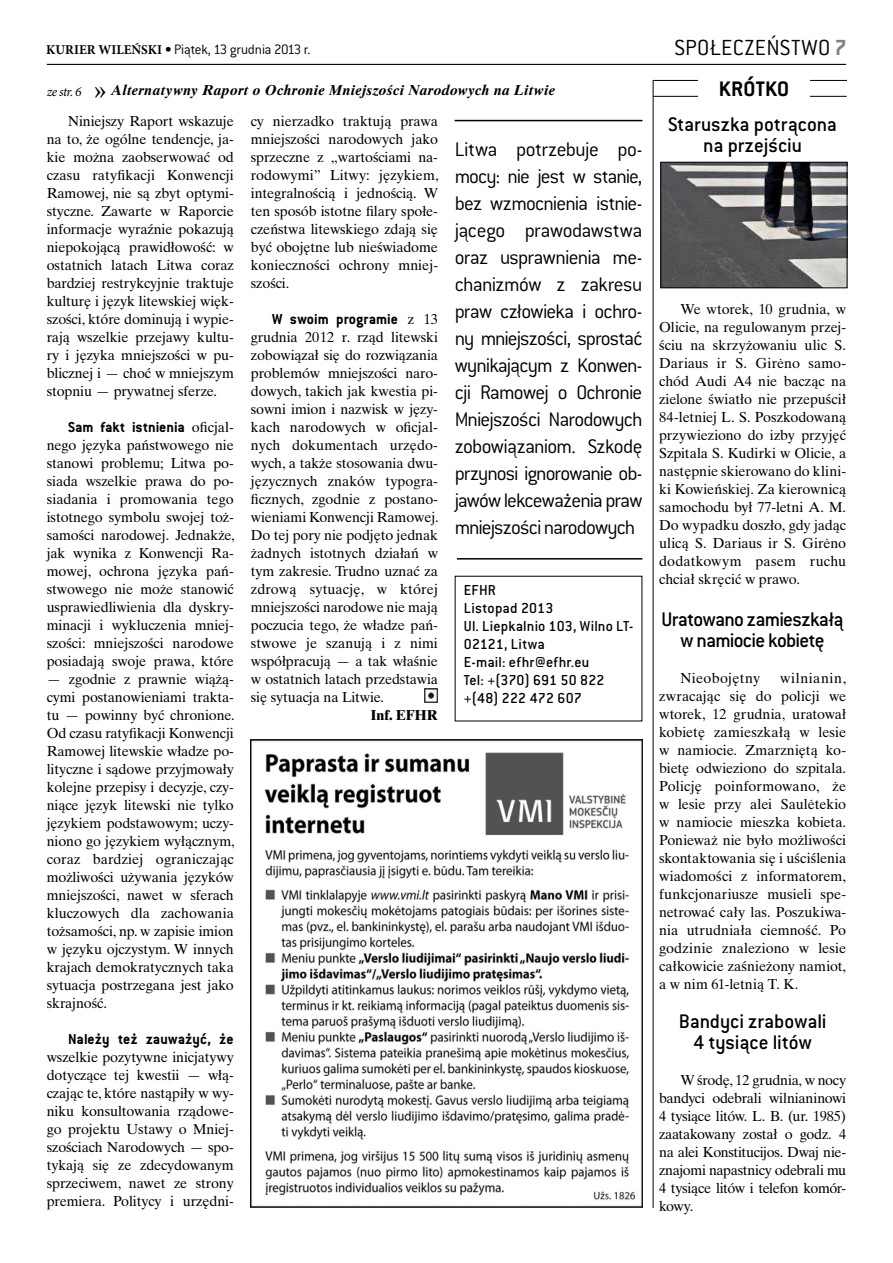
<style>
.page{position:relative;width:893px;height:1263px;background:#fff}
.page>*{position:absolute;margin:0;border:0;box-sizing:border-box;transform-origin:0 0}
.t1{font:300 24px "Conduit ITC";letter-spacing:.01em;color:#000}
.t2{font:700 23.1px "Conduit ITC";letter-spacing:.01em;color:#000}
.t3{font:300 21.6px/27px "Conduit ITC";letter-spacing:-.045em;color:#000;text-align:justify}
.t4{font:21.6px/21px "Conduit ITC Medium";letter-spacing:-.01em;color:#000;text-align:center}
.t5{font:21.6px/21px "Conduit ITC Medium";letter-spacing:-.035em;color:#000;text-align:center}
.t6{font:15.9px/18px "Conduit ITC Medium";letter-spacing:.01em;color:#000}
.t7{font:700 15.9px "Conduit ITC";letter-spacing:.005em;color:#000}
.t8{font:300 15px "Conduit ITC";letter-spacing:-.015em;color:#000}
.t9{font:14.4px/18px "Times Ten LT Std";letter-spacing:-.01em;color:#000;text-align:justify}
.t10{font:italic 700 14.4px/30.9px "Times Ten LT Std";letter-spacing:.01em;color:#000}
.t11{font:14.4px "Times Ten LT Std";letter-spacing:.02em;color:#000}
.t12{font:700 14.4px "Times Ten LT Std";letter-spacing:.01em;color:#000}
.t13{font:italic 13.5px "Minion Pro";color:#000}
.s1{font-family:"Minion Pro";font-weight:700;font-size:13.5px}
.s2{font-weight:700}
.s3{font-weight:700;color:#808285}
.s4{font-family:"Minion Pro";font-weight:400;font-style:normal;font-size:30px}
.s5{font-weight:400;font-style:normal}
.s6{font-family:"Times Ten LT Std";font-weight:400;font-size:14.4px}
</style>
<div class="page">
<hr style="left:47px;top:64px;width:799px;height:1px;background:#000">
<img style="left:424px;top:688px;width:14px;height:14px">
<img style="left:251px;top:740px;width:391px;height:468px">
<hr style="left:653px;top:80px;width:194px;height:1px;background:#000">
<hr style="left:653px;top:96px;width:194px;height:1px;background:#000">
<div style="left:698px;top:74px;width:112px;height:29px;background:#fff"></div>
<hr style="left:653px;top:80px;width:1px;height:1128px;background:#000">
<hr style="left:455px;top:120px;width:187px;height:1px;background:#000">
<hr style="left:457px;top:558px;width:185px;height:2px;background:#000">
<img style="left:663px;top:164px;width:182px;height:122px">
<div style="left:661px;top:162px;width:186px;height:126px;border:1px solid #000"></div>
<p class="t8" style="left:46px;top:41px;width:266px"><span class="s1">KURIER WILEŃSKI</span> <span class="s2">•</span> Piątek, 13 grudnia 2013 r.</p>
<h1 class="t1" style="left:674px;top:34px;width:174px">SPOŁECZEŃSTWO <span class="s3">7</span></h1>
<p class="t13" style="left:47px;top:82px;width:36px">ze str. 6</p>
<h2 class="t2" style="left:719px;top:75px;width:72px">KRÓTKO</h2>
<p class="t10" style="left:68px;top:74px;width:488px;text-indent:26px"><span class="s4">»</span> Alternatywny Raport o Ochronie Mniejszości Narodowych na Litwie<br><span class="s5">Niniejszy Raport wskazuje</span></p>
<p class="t9" style="left:47px;top:130px;width:189px">na to, że ogólne tendencje, ja&shy;kie można zaobserwować od czasu ratyfikacji Konwencji Ramowej, nie są zbyt optymi&shy;styczne. Zawarte w Raporcie informacje wyraźnie pokazują niepokojącą prawidłowość: w ostatnich latach Litwa coraz bardziej restrykcyjnie traktuje kulturę i język litewskiej więk&shy;szości, które dominują i wypie&shy;rają wszelkie przejawy kultu&shy;ry i języka mniejszości w pu&shy;blicznej i — choć w mniejszym stopniu — prywatnej sferze.</p>
<p class="t7" style="left:68px;top:418px;width:167px">Sam fakt istnienia <span class="s6">oficjal-</span></p>
<p class="t9" style="left:47px;top:436px;width:189px">nego języka państwowego nie stanowi problemu; Litwa po&shy;siada wszelkie prawa do po&shy;siadania i promowania tego istotnego symbolu swojej toż&shy;samości narodowej. Jednakże, jak wynika z Konwencji Ra&shy;mowej, ochrona języka pań&shy;stwowego nie może stanowić usprawiedliwienia dla dyskry&shy;minacji i wykluczenia mniej&shy;szości: mniejszości narodowe posiadają swoje prawa, które</p>
<p class="t9" style="left:47px;top:670px;width:189px">— zgodnie z prawnie wiążą&shy;cymi postanowieniami trakta&shy;tu — powinny być chronione.<br>Od czasu ratyfikacji Konwencji Ramowej litewskie władze po&shy;lityczne i sądowe przyjmowały kolejne przepisy i decyzje, czy&shy;niące język litewski nie tylko językiem podstawowym; uczy&shy;niono go językiem wyłącznym, coraz bardziej ograniczając możliwości używania języków mniejszości, nawet w sferach kluczowych dla zachowania tożsamości, np. w zapisie imion w języku ojczystym. W innych krajach demokratycznych taka sytuacja postrzegana jest jako skrajność.</p>
<p class="t7" style="left:68px;top:1030px;width:167px">Należy też zauważyć, że</p>
<p class="t9" style="left:47px;top:1048px;width:189px">wszelkie pozytywne inicjatywy dotyczące tej kwestii — włą&shy;czając te, które nastąpiły w wy&shy;niku konsultowania rządowe&shy;go projektu Ustawy o Mniej&shy;szościach Narodowych — spo&shy;tykają się ze zdecydowanym sprzeciwem, nawet ze strony premiera. Politycy i urzędni-</p>
<p class="t9" style="left:251px;top:112px;width:189px">cy nierzadko traktują prawa mniejszości narodowych jako sprzeczne z „wartościami na&shy;rodowymi” Litwy: językiem, integralnością i jednością. W ten sposób istotne filary społe&shy;czeństwa litewskiego zdają się być obojętne lub nieświadome konieczności ochrony mniej&shy;szości.</p>
<p class="t7" style="left:272px;top:310px;width:167px">W swoim programie <span class="s6">z 13</span></p>
<p class="t9" style="left:251px;top:328px;width:189px">grudnia 2012 r. rząd litewski zobowiązał się do rozwiązania problemów mniejszości naro&shy;dowych, takich jak kwestia pi&shy;sowni imion i nazwisk w języ&shy;kach narodowych w oficjal&shy;nych dokumentach urzędo&shy;wych, a także stosowania dwu&shy;języcznych znaków typogra&shy;ficznych, zgodnie z postano&shy;wieniami Konwencji Ramowej.<br>Do tej pory nie podjęto jednak żadnych istotnych działań w tym zakresie. Trudno uznać za zdrową sytuację, w której mniejszości narodowe nie mają poczucia tego, że władze pań&shy;stwowe je szanują i z nimi współpracują — a tak właśnie w ostatnich latach przedstawia się sytuacja na Litwie.</p>
<p class="t12" style="left:371px;top:706px;width:68px">Inf. EFHR</p>
<h3 class="t4" style="left:668px;top:113px;width:170px">Staruszka potrącona na przejściu</h3>
<p class="t3" style="left:455px;top:135px;width:189px">Litwa potrzebuje po&shy;mocy: nie jest w stanie, bez wzmocnienia istnie&shy;jącego prawodawstwa oraz usprawnienia me&shy;chanizmów z zakresu praw człowieka i ochro&shy;ny mniejszości, sprostać wynikającym z Konwen&shy;cji Ramowej o Ochronie Mniejszości Narodowych zobowiązaniom. Szkodę przynosi ignorowanie ob&shy;jawów lekceważenia praw mniejszości narodowych</p>
<p class="t9" style="left:659px;top:300px;width:189px;text-indent:21px">We wtorek, 10 grudnia, w Olicie, na regulowanym przej&shy;ściu na skrzyżowaniu ulic S.<br>Dariaus ir S. Girėno samo&shy;chód Audi A4 nie bacząc na zielone światło nie przepuścił 84-letniej L. S. Poszkodowaną przywieziono do izby przyjęć Szpitala S. Kudirki w Olicie, a następnie skierowano do klini&shy;ki Kowieńskiej. Za kierownicą samochodu był 77-letni A. M.<br>Do wypadku doszło, gdy jadąc ulicą S. Dariaus ir S. Girėno dodatkowym pasem ruchu chciał skręcić w prawo.</p>
<h3 class="t5" style="left:661px;top:608px;width:184px">Uratowano zamieszkałą w namiocie kobietę</h3>
<p class="t11" style="left:680px;top:669px;width:81px">Nieobojętny</p>
<p class="t6" style="left:464px;top:581px;width:171px">EFHR<br>Listopad 2013<br>Ul. Liepkalnio 103, Wilno LT-<br>02121, Litwa<br>E-mail: efhr@efhr.eu<br>Tel: +(370) 691 50 822 +(48) 222 472 607</p>
<p class="t9" style="left:659px;top:669px;width:189px;text-indent:121px">wilnianin, zwracając się do policji we wtorek, 12 grudnia, uratował kobietę zamieszkałą w lesie w namiocie. Zmarzniętą ko&shy;bietę odwieziono do szpitala.<br>Policję poinformowano, że w lesie przy alei Saulėtekio w namiocie mieszka kobieta.<br>Ponieważ nie było możliwości skontaktowania się i uściślenia wiadomości z informatorem, funkcjonariusze musieli spe&shy;netrować cały las. Poszukiwa&shy;nia utrudniała ciemność. Po godzinie znaleziono w lesie całkowicie zaśnieżony namiot, a w nim 61-letnią T. K.</p>
<h3 class="t4" style="left:679px;top:1010px;width:149px">Bandyci zrabowali<br>4 tysiące litów</h3>
<p class="t9" style="left:659px;top:1071px;width:189px;text-indent:21px">W środę, 12 grudnia, w nocy bandyci odebrali wilnianinowi 4 tysiące litów. L. B. (ur. 1985) zaatakowany został o godz. 4 na alei Konstitucijos. Dwaj nie&shy;znajomi napastnicy odebrali mu 4 tysiące litów i telefon komór&shy;kowy.</p>
</div>
